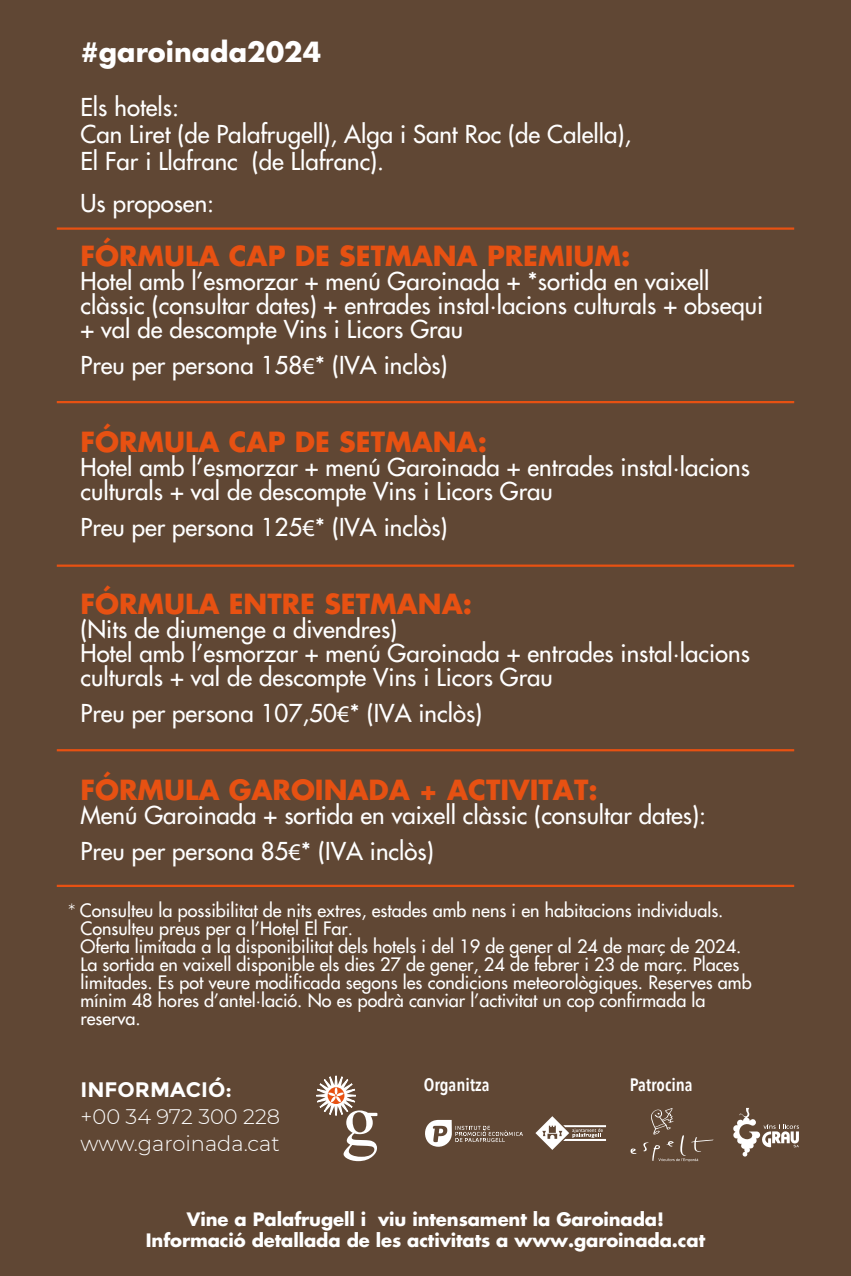
<style>
.page{position:relative;width:851px;height:1276px;background:#fff}
.page>*{position:absolute;margin:0;border:0;box-sizing:border-box;transform-origin:0 0}
.t1{font:700 27px "Futura Txeca";color:#e75112}
.t2{font:700 27px "Futura Txeca";color:#fff}
.t3{font:24px/24px "Futura Txeca";color:#fff}
.t4{font:300 21px/27px "Montserrat";color:#fff}
.t5{font:700 21px "Montserrat";color:#fff}
.t6{font:18px/18px "Futura Txeca";color:#fff}
.t7{font:700 18px/21px "Futura Txeca";letter-spacing:-.005em;color:#fff;text-align:center}
.t8{font:600 18px "Avenir Next Condensed";color:#fff}
.s1{font-family:"Myriad Pro"}
.s2{font-family:"Montserrat";font-weight:300}
</style>
<div class="page">
<div style="left:0;top:0;width:850px;height:1276px;background:#604734"></div>
<svg style="left:316px;top:1075px;width:61px;height:86px"></svg>
<svg style="left:630px;top:1148px;width:6px;height:6px"></svg>
<svg style="left:643px;top:1108px;width:70px;height:54px"></svg>
<svg style="left:733px;top:1108px;width:66px;height:48px"></svg>
<svg style="left:425px;top:1120px;width:98px;height:27px"></svg>
<hr style="left:57px;top:227px;width:737px;height:3px;background:#e75112">
<hr style="left:57px;top:401px;width:737px;height:2px;background:#e75112">
<hr style="left:57px;top:749px;width:737px;height:2px;background:#e75112">
<hr style="left:57px;top:884px;width:737px;height:3px;background:#e75112">
<hr style="left:57px;top:564px;width:737px;height:3px;background:#e75112">
<svg style="left:535px;top:1116px;width:71px;height:34px"></svg>
<p class="t2" style="left:80px;top:33px;width:242px">#garoinada2024</p>
<p class="t3" style="left:80px;top:93px;width:552px;line-height:27px">Els hotels:<br>Can Liret (de Palafrugell), Alga i Sant Roc (de Calella),<br>El Far i Llafranc (de Llafranc).</p>
<p class="t3" style="left:80px;top:191px;width:135px">Us proposen:</p>
<p class="t1" style="left:80px;top:237px;width:551px">FÓRMULA CAP DE SETMANA PREMIUM:</p>
<p class="t3" style="left:80px;top:269px;width:684px">Hotel amb l’esmorzar + menú Garoinada + *sortida en vaixell clàssic (consultar dates) + entrades instal·lacions culturals + obsequi + val de descompte Vins i Licors Grau</p>
<p class="t3" style="left:80px;top:353px;width:368px">Preu per persona 158<span class="s1">€</span>* (IVA inclòs)</p>
<p class="t1" style="left:80px;top:423px;width:408px">FÓRMULA CAP DE SETMANA:</p>
<p class="t3" style="left:80px;top:455px;width:671px">Hotel amb l’esmorzar + menú Garoinada + entrades instal·lacions culturals + val de descompte Vins i Licors Grau</p>
<p class="t3" style="left:80px;top:515px;width:368px">Preu per persona 125<span class="s1">€</span>* (IVA inclòs)</p>
<p class="t1" style="left:80px;top:585px;width:393px">FÓRMULA ENTRE SETMANA:</p>
<p class="t3" style="left:80px;top:617px;width:671px">(Nits de diumenge a divendres)<br>Hotel amb l’esmorzar + menú Garoinada + entrades instal·lacions culturals + val de descompte Vins i Licors Grau</p>
<p class="t3" style="left:80px;top:701px;width:403px">Preu per persona 107,50<span class="s1">€</span>* (IVA inclòs)</p>
<p class="t1" style="left:80px;top:771px;width:518px">FÓRMULA GAROINADA + ACTIVITAT:</p>
<p class="t3" style="left:80px;top:797px;width:627px;line-height:36px">Menú Garoinada + sortida en vaixell clàssic (consultar dates):<br>Preu per persona 85<span class="s1">€</span>* (IVA inclòs)</p>
<p class="t6" style="left:80px;top:901px;width:672px;text-indent:-12px"><span class="s2">*</span> Consulteu la possibilitat de nits extres, estades amb nens i en habitacions individuals.<br>Consulteu preus per a l’Hotel El Far.<br>Oferta limitada a la disponibilitat dels hotels i del 19 de gener al 24 de març de 2024.<br>La sortida en vaixell disponible els dies 27 de gener, 24 de febrer i 23 de març. Places limitades. Es pot veure modificada segons les condicions meteorològiques. Reserves amb mínim 48 hores d’antel·lació. No es podrà canviar l’activitat un cop confirmada la reserva.</p>
<p class="t5" style="left:80px;top:1077px;width:153px">INFORMACIÓ:</p>
<p class="t4" style="left:80px;top:1102px;width:201px">+00 34 972 300 228 www.garoinada.cat</p>
<p class="t8" style="left:423px;top:1069px;width:67px">Organitza</p>
<p class="t8" style="left:630px;top:1069px;width:64px">Patrocina</p>
<p class="t7" style="left:146px;top:1208px;width:561px">Vine a Palafrugell i viu intensament la Garoinada!<br>Informació detallada de les activitats a www.garoinada.cat</p>
</div>
